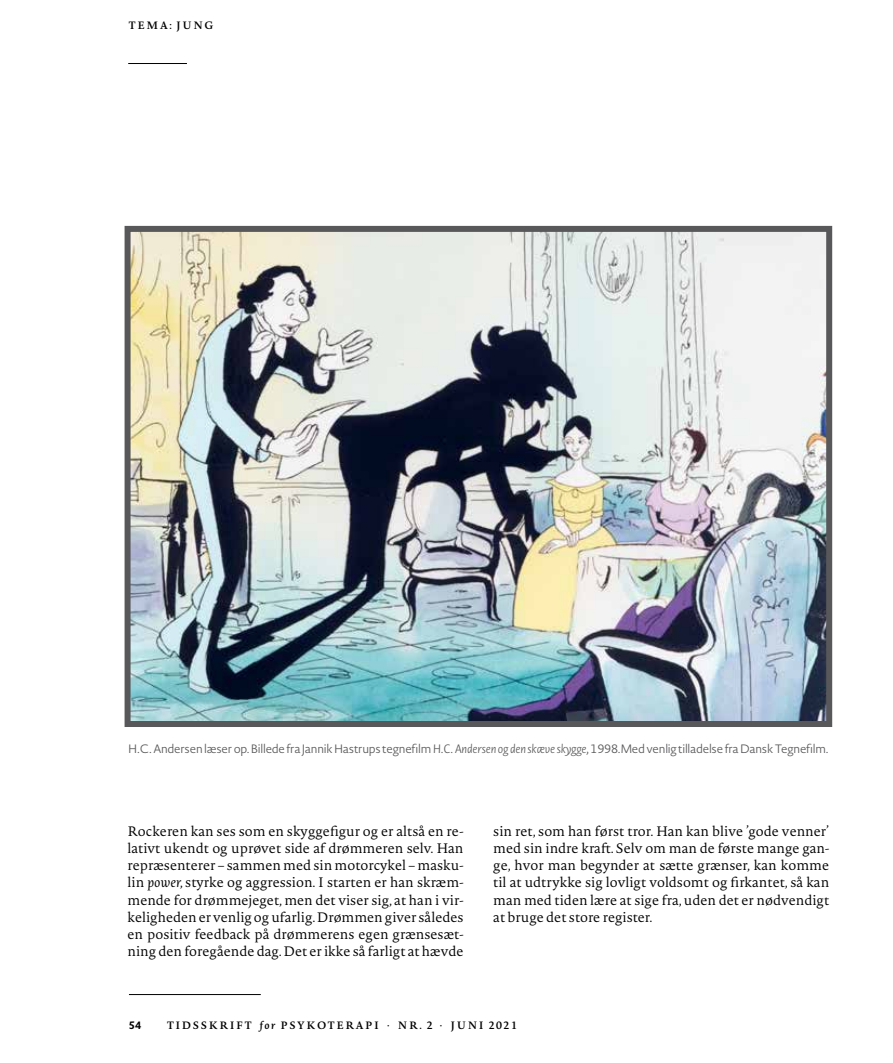
<style>
.page{position:relative;width:893px;height:1063px;background:#fff}
.page>*{position:absolute;margin:0;border:0;box-sizing:border-box;transform-origin:0 0}
.t1{font:300 13.5px/17.2px "Novel Pro";color:#000;text-align:justify}
.t2{font:300 12px "Novel Sans Pro";letter-spacing:-.02em;color:#58585a}
.t3{font:600 10.5px "Novel Pro";letter-spacing:.15em;color:#000}
.t4{font:700 10.5px "Novel Sans Pro";color:#000}
.s1{font-style:italic}
</style>
<div class="page">
<hr style="left:128px;top:63px;width:59px;height:1px;background:#000">
<hr style="left:129px;top:994px;width:132px;height:1px;background:#000">
<img style="left:132px;top:233px;width:693px;height:487px">
<div style="left:125px;top:226px;width:707px;height:501px;border:6px solid #58585a"></div>
<p class="t3" style="left:129px;top:18px;width:86px">TEMA: JUNG</p>
<p class="t2" style="left:128px;top:741px;width:702px">H.C. Andersen læser op. Billede fra Jannik Hastrups tegnefilm <span class="s1">H.C. Andersen og den skæve skygge,</span> 1998.Med venlig tilladelse fra Dansk Tegnefilm.</p>
<p class="t1" style="left:128px;top:822px;width:337px">Rockeren kan ses som en skyggefigur og er altså en re&shy;lativt ukendt og uprøvet side af drømmeren selv. Han repræsenterer – sammen med sin motorcykel – masku&shy;lin <span class="s1">power,</span> styrke og aggression. I starten er han skræm&shy;mende for drømmejeget, men det viser sig, at han i vir&shy;keligheden er venlig og ufarlig. Drømmen giver således en positiv feedback på drømmerens egen grænsesæt&shy;ning den foregående dag. Det er ikke så farligt at hævde</p>
<p class="t1" style="left:493px;top:822px;width:337px">sin ret, som han først tror. Han kan blive ’gode venner’ med sin indre kraft. Selv om man de første mange gan&shy;ge, hvor man begynder at sætte grænser, kan komme til at udtrykke sig lovligt voldsomt og firkantet, så kan man med tiden lære at sige fra, uden det er nødvendigt at bruge det store register.</p>
<p class="t4" style="left:129px;top:1018px;width:14px">54</p>
<p class="t3" style="left:167px;top:1018px;width:351px">TIDSSKRIFT <span class="s1">for</span> PSYKOTERAPI · NR. 2 · JUNI 2021</p>
</div>
